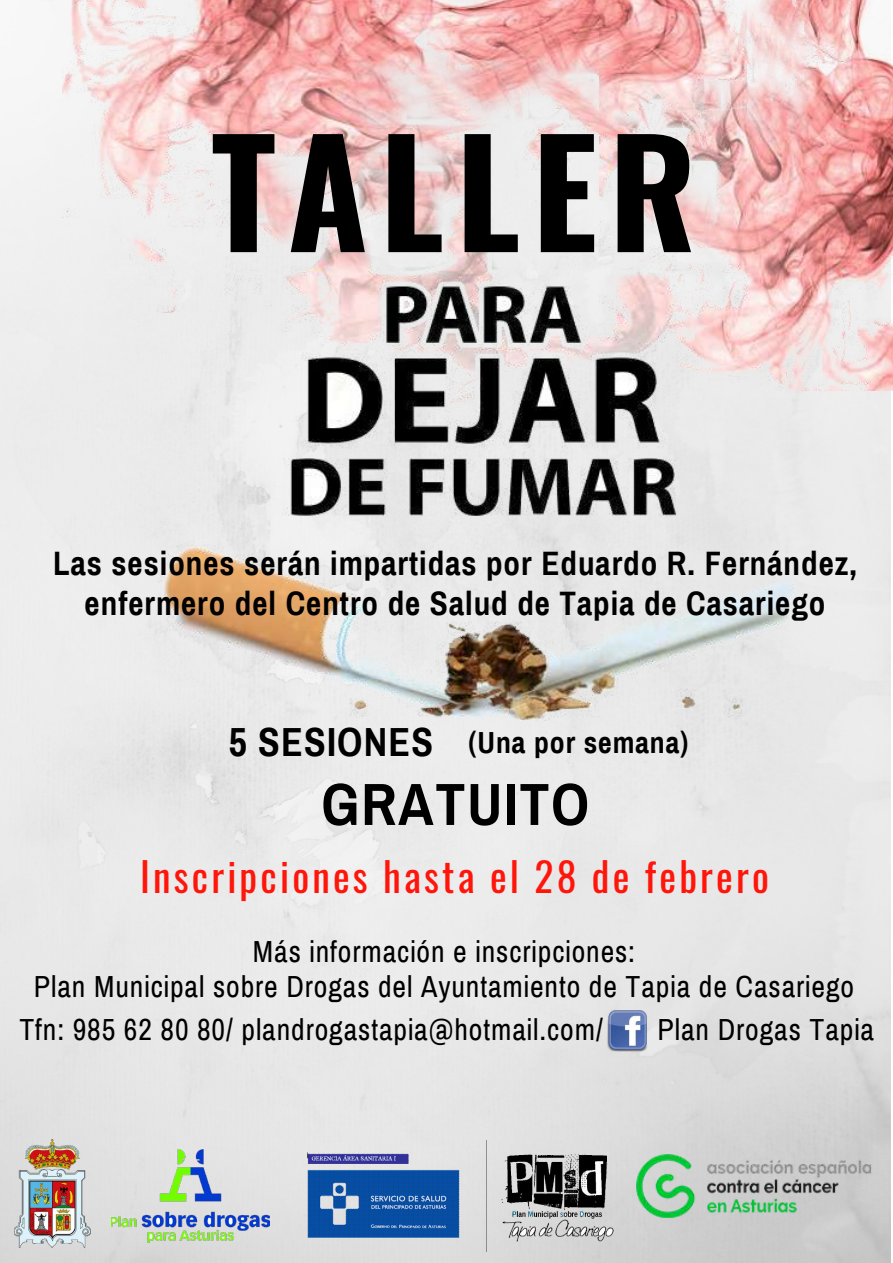
<style>
.page{position:relative;width:893px;height:1263px;background:#fff}
.page>*{position:absolute;margin:0;border:0;box-sizing:border-box;transform-origin:0 0}
.t1{font:700 145.65px "Oswald";letter-spacing:.08em;color:#000}
.t2{font:700 59.62px "Archivo Narrow";letter-spacing:.03em;color:#000}
.t3{font:39.75px "Oswald";letter-spacing:.08em;color:#ff160b}
.t4{font:700 33.08px/39.4px "Archivo Narrow";letter-spacing:.03em;color:#000;text-align:center}
.t5{font:29.78px/35.5px "Archivo Narrow";letter-spacing:.03em;color:#000;text-align:center}
.t6{font:700 29.78px "Archivo Narrow";letter-spacing:.03em;color:#000}
.s1{font-size:39.75px}
</style>
<div class="page">
<img style="left:0;top:0;width:890px;height:1263px">
<img style="left:14px;top:1139px;width:77px;height:108px">
<img style="left:111px;top:1149px;width:158px;height:94px">
<img style="left:299px;top:1144px;width:167px;height:99px">
<img style="left:486px;top:1140px;width:142px;height:111px">
<img style="left:63px;top:0;width:830px;height:721px">
<img style="left:601px;top:1007px;width:52px;height:47px">
<img style="left:634px;top:1152px;width:247px;height:66px">
<h1 class="t1" style="left:211px;top:78px;width:486px">TALLER</h1>
<p class="t4" style="left:53px;top:544px;width:805px">Las sesiones serán impartidas por Eduardo R. Fernández, enfermero del Centro de Salud de Tapia de Casariego</p>
<p class="t6" style="left:229px;top:726px;width:461px"><span class="s1">5 SESIONES</span> (Una por semana)</p>
<h2 class="t2" style="left:321px;top:772px;width:269px">GRATUITO</h2>
<h3 class="t3" style="left:140px;top:845px;width:630px">Inscripciones hasta el 28 de febrero</h3>
<p class="t5" style="left:34px;top:934px;width:821px">Más información e inscripciones:<br>Plan Municipal sobre Drogas del Ayuntamiento de Tapia de Casariego</p>
<p class="t5" style="left:19px;top:1012px;width:585px">Tfn: 985 62 80 80/ plandrogastapia@hotmail.com/</p>
<p class="t5" style="left:657px;top:1012px;width:218px">Plan Drogas Tapia</p>
</div>
